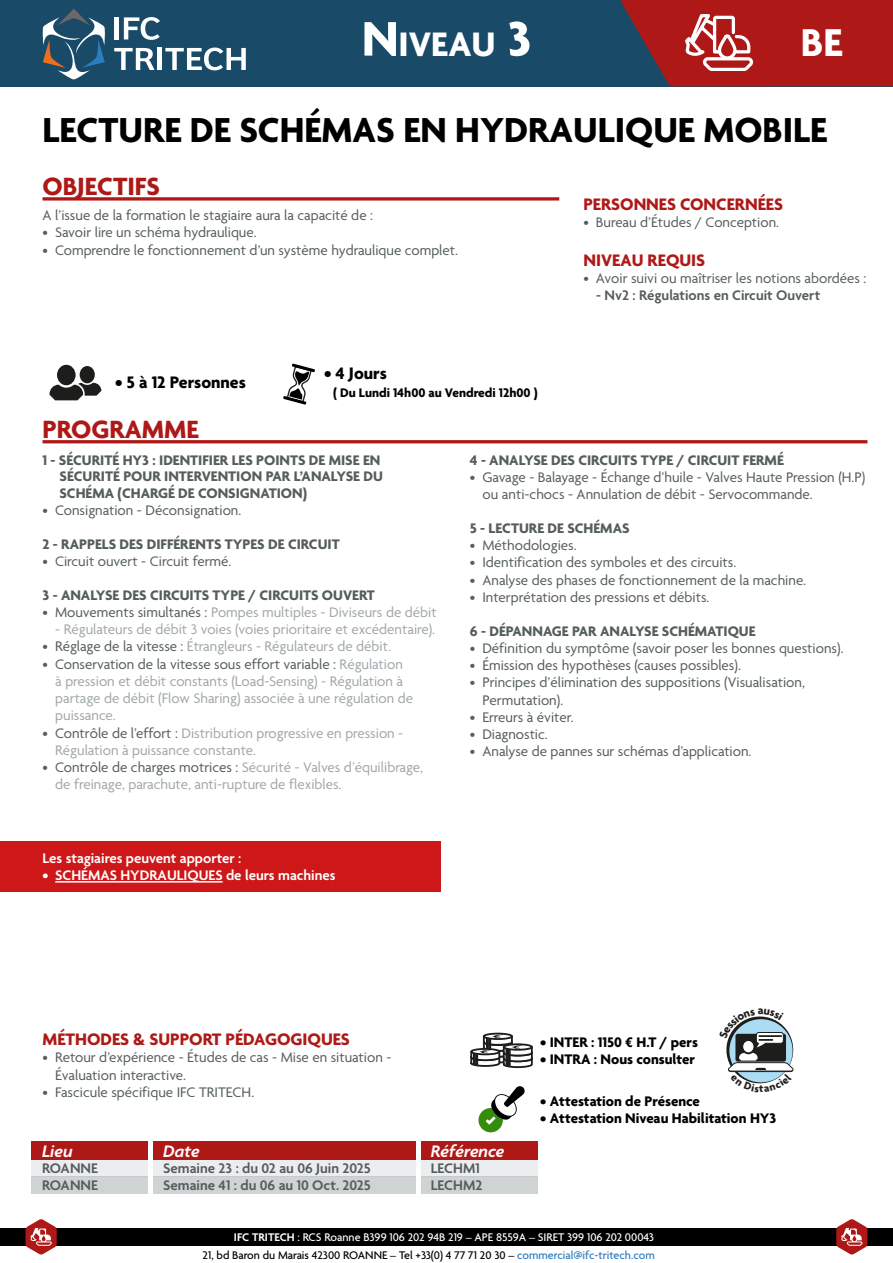
<style>
.page{position:relative;width:893px;height:1263px;background:#fff}
.page>*{position:absolute;margin:0;border:0;box-sizing:border-box;transform-origin:0 0}
.t1{font:700 42px "Agenda";color:#fff}
.t2{font:700 37.5px "Agenda";color:#000}
.t3{font:700 36.75px "Agenda";color:#fff}
.t4{font:700 27px "Agenda";color:#ae1917}
.t5{font:700 18px "Agenda";color:#ae1917}
.t6{font:700 18px "Agenda";color:#000}
.t7{font:italic 600 18px "Agenda";color:#fff}
.t8{font:15px/17.2px "Agenda";color:#555d5d}
.t9{font:15px/17.2px "Agenda";color:#a0a7aa}
.t10{font:700 15px/16.5px "Agenda";color:#555d5d}
.t11{font:600 15px/17px "Agenda";color:#555d5d}
.t12{font:700 15px "Agenda";color:#000}
.t13{font:600 15px "Agenda";color:#fff}
.t14{font:700 13.5px "Agenda";color:#000}
.t15{font:500 12px/17.5px "Agenda";color:#fff;text-align:right}
.s1{font-size:52.5px}
.s2{color:#555d5d}
.s3{font-weight:600}
.s4{color:#000}
.s5{color:#2c7cc0}
</style>
<div class="page">
<div style="left:0;top:1228px;width:893px;height:17px;background:#000"></div>
<svg style="left:26px;top:1219px;width:31px;height:36px"></svg>
<svg style="left:836px;top:1219px;width:31px;height:36px"></svg>
<div style="left:0;top:1px;width:893px;height:85px;background:#194a68"></div>
<svg style="left:0;top:0;width:622px;height:71px"></svg>
<svg style="left:49px;top:365px;width:53px;height:36px"></svg>
<svg style="left:283px;top:363px;width:32px;height:42px"></svg>
<svg style="left:114px;top:48px;width:41px;height:22px"></svg>
<hr style="left:158px;top:48px;width:4px;height:22px;background:#fff">
<svg style="left:165px;top:48px;width:81px;height:22px"></svg>
<div style="left:114px;top:17px;width:5px;height:22px;background:#fff"></div>
<svg style="left:124px;top:17px;width:36px;height:23px"></svg>
<svg style="left:42px;top:9px;width:64px;height:70px"></svg>
<hr style="left:43px;top:440px;width:824px;height:3px;background:#ae1917">
<svg style="left:43px;top:197px;width:516px;height:4px;background:#bb403f"></svg>
<svg style="left:622px;top:0;width:271px;height:87px;background:#a4292a"></svg>
<svg style="left:478px;top:1086px;width:47px;height:46px"></svg>
<div style="left:483px;top:1033px;width:30px;height:7px;border:2px solid #1d1d1b;border-radius:50%"></div>
<svg style="left:470px;top:1034px;width:63px;height:34px"></svg>
<hr style="left:505px;top:1049px;width:3px;height:17px;background:#1d1d1b">
<hr style="left:508px;top:1049px;width:3px;height:17px;background:#1d1d1b">
<div style="left:0;top:841px;width:440px;height:50px;background:#cd1719"></div>
<hr style="left:55px;top:881px;width:168px;height:1px;background:#fff">
<div style="left:31px;top:1160px;width:507px;height:17px;background:#ecedee"></div>
<div style="left:31px;top:1177px;width:507px;height:17px;background:#cfd3d4"></div>
<div style="left:31px;top:1141px;width:507px;height:19px;background:#ae1917"></div>
<hr style="left:149px;top:1141px;width:4px;height:53px;background:#fff">
<hr style="left:416px;top:1141px;width:4px;height:53px;background:#fff">
<svg style="left:726px;top:1016px;width:68px;height:68px"></svg>
<h3 class="t3" style="left:362px;top:24px;width:171px"><span class="s1">N</span>IVEAU <span class="s1">3</span></h3>
<h1 class="t1" style="left:801px;top:20px;width:43px">BE</h1>
<h2 class="t2" style="left:43px;top:110px;width:786px">LECTURE DE SCHÉMAS EN HYDRAULIQUE MOBILE</h2>
<h3 class="t4" style="left:43px;top:172px;width:119px">OBJECTIFS</h3>
<p class="t8" style="left:43px;top:208px;width:332px">A l’issue de la formation le stagiaire aura la capacité de :</p>
<p class="t8" style="left:43px;top:225px;width:216px">• Savoir lire un schéma hydraulique.</p>
<p class="t8" style="left:43px;top:242px;width:417px">• Comprendre le fonctionnement d’un système hydraulique complet.</p>
<p class="t6" style="left:115px;top:373px;width:132px">• 5 à 12 Personnes</p>
<h3 class="t4" style="left:43px;top:415px;width:158px">PROGRAMME</h3>
<p class="t6" style="left:324px;top:364px;width:64px">• 4 Jours</p>
<p class="t14" style="left:333px;top:385px;width:206px">( Du Lundi 14h00 au Vendredi 12h00 )</p>
<p class="t5" style="left:583px;top:194px;width:201px">PERSONNES CONCERNÉES</p>
<p class="t8" style="left:583px;top:214px;width:197px">• Bureau d’Études / Conception.</p>
<p class="t5" style="left:583px;top:250px;width:123px">NIVEAU REQUIS</p>
<p class="t8" style="left:583px;top:271px;width:284px">• Avoir suivi ou maîtriser les notions abordées :</p>
<p class="t11" style="left:596px;top:288px;width:226px">- Nv2 : Régulations en Circuit Ouvert</p>
<p class="t10" style="left:60px;top:452px;width:325px;text-indent:-17px">1 - SÉCURITÉ HY3 : IDENTIFIER LES POINTS DE MISE EN<br>SÉCURITÉ POUR INTERVENTION PAR L’ANALYSE DU<br>SCHÉMA (CHARGÉ DE CONSIGNATION)</p>
<p class="t8" style="left:43px;top:502px;width:200px">• Consignation - Déconsignation.</p>
<p class="t10" style="left:43px;top:536px;width:299px">2 - RAPPELS DES DIFFÉRENTS TYPES DE CIRCUIT</p>
<p class="t8" style="left:43px;top:553px;width:190px">• Circuit ouvert - Circuit fermé.</p>
<p class="t10" style="left:43px;top:587px;width:334px">3 - ANALYSE DES CIRCUITS TYPE / CIRCUITS OUVERT</p>
<p class="t9" style="left:43px;top:604px;width:396px"><span class="s2">• Mouvements simultanés :</span> Pompes multiples - Diviseurs de débit</p>
<p class="t9" style="left:55px;top:621px;width:381px">- Régulateurs de débit 3 voies (voies prioritaire et excédentaire).</p>
<p class="t9" style="left:43px;top:639px;width:350px"><span class="s2">• Réglage de la vitesse :</span> Étrangleurs - Régulateurs de débit.</p>
<p class="t9" style="left:55px;top:656px;width:359px;text-indent:-13px"><span class="s2">• Conservation de la vitesse sous effort variable :</span> Régulation<br>à pression et débit constants (Load-Sensing) - Régulation à partage de débit (Flow Sharing) associée à une régulation de puissance.</p>
<p class="t9" style="left:55px;top:725px;width:350px;text-indent:-13px"><span class="s2">• Contrôle de l’effort :</span> Distribution progressive en pression -<br>Régulation à puissance constante.</p>
<p class="t9" style="left:55px;top:759px;width:369px;text-indent:-13px"><span class="s2">• Contrôle de charges motrices :</span> Sécurité - Valves d’équilibrage, de freinage, parachute, anti-rupture de flexibles.</p>
<p class="t13" style="left:43px;top:850px;width:200px">Les stagiaires peuvent apporter :</p>
<p class="t13" style="left:43px;top:867px;width:295px">• SCHÉMAS HYDRAULIQUES de leurs machines</p>
<p class="t10" style="left:470px;top:452px;width:315px">4 - ANALYSE DES CIRCUITS TYPE / CIRCUIT FERMÉ</p>
<p class="t8" style="left:483px;top:469px;width:384px;text-indent:-13px">• Gavage - Balayage - Échange d’huile - Valves Haute Pression (H.P) ou anti-chocs - Annulation de débit - Servocommande.</p>
<p class="t10" style="left:470px;top:521px;width:161px">5 - LECTURE DE SCHÉMAS</p>
<p class="t8" style="left:470px;top:537px;width:108px">• Méthodologies.</p>
<p class="t8" style="left:470px;top:555px;width:268px">• Identification des symboles et des circuits.</p>
<p class="t8" style="left:470px;top:572px;width:338px">• Analyse des phases de fonctionnement de la machine.</p>
<p class="t8" style="left:470px;top:589px;width:241px">• Interprétation des pressions et débits.</p>
<p class="t10" style="left:470px;top:623px;width:287px">6 - DÉPANNAGE PAR ANALYSE SCHÉMATIQUE</p>
<p class="t8" style="left:470px;top:640px;width:375px">• Définition du symptôme (savoir poser les bonnes questions).</p>
<p class="t8" style="left:470px;top:657px;width:272px">• Émission des hypothèses (causes possibles).</p>
<p class="t8" style="left:483px;top:675px;width:324px;text-indent:-13px">• Principes d’élimination des suppositions (Visualisation,<br>Permutation).</p>
<p class="t8" style="left:470px;top:709px;width:105px">• Erreurs à éviter.</p>
<p class="t8" style="left:470px;top:726px;width:79px">• Diagnostic.</p>
<p class="t8" style="left:470px;top:744px;width:283px">• Analyse de pannes sur schémas d’application.</p>
<p class="t5" style="left:43px;top:1030px;width:309px">MÉTHODES &amp; SUPPORT PÉDAGOGIQUES</p>
<p class="t8" style="left:55px;top:1050px;width:338px;text-indent:-13px">• Retour d’expérience - Études de cas - Mise en situation -<br>Évaluation interactive.</p>
<p class="t8" style="left:43px;top:1084px;width:213px">• Fascicule spécifique IFC TRITECH.</p>
<p class="t12" style="left:540px;top:1034px;width:159px">• INTER : 1150 € H.T / pers</p>
<p class="t12" style="left:540px;top:1051px;width:156px">• INTRA : Nous consulter</p>
<p class="t12" style="left:540px;top:1093px;width:161px">• Attestation de Présence</p>
<p class="t12" style="left:540px;top:1110px;width:238px">• Attestation Niveau Habilitation HY3</p>
<p class="t7" style="left:163px;top:1141px;width:38px">Date</p>
<p class="t7" style="left:431px;top:1141px;width:75px">Référence</p>
<p class="t7" style="left:42px;top:1141px;width:32px">Lieu</p>
<p class="t11" style="left:42px;top:1160px;width:57px">ROANNE<br>ROANNE</p>
<p class="t11" style="left:163px;top:1160px;width:209px">Semaine 23 : du 02 au 06 Juin 2025<br>Semaine 41 : du 06 au 10 Oct. 2025</p>
<p class="t11" style="left:431px;top:1160px;width:53px">LECHM1<br>LECHM2</p>
<p class="t15" style="left:203px;top:1229px;width:454px"><span class="s3">IFC TRITECH</span> : RCS Roanne B399 106 202 94B 219 – APE 8559A – SIRET 399 106 202 00043<br><span class="s4">21, bd Baron du Marais 42300 ROANNE – Tel +33(0) 4 77 71 20 30 –</span> <span class="s5">commercial@ifc-tritech.com</span></p>
</div>
